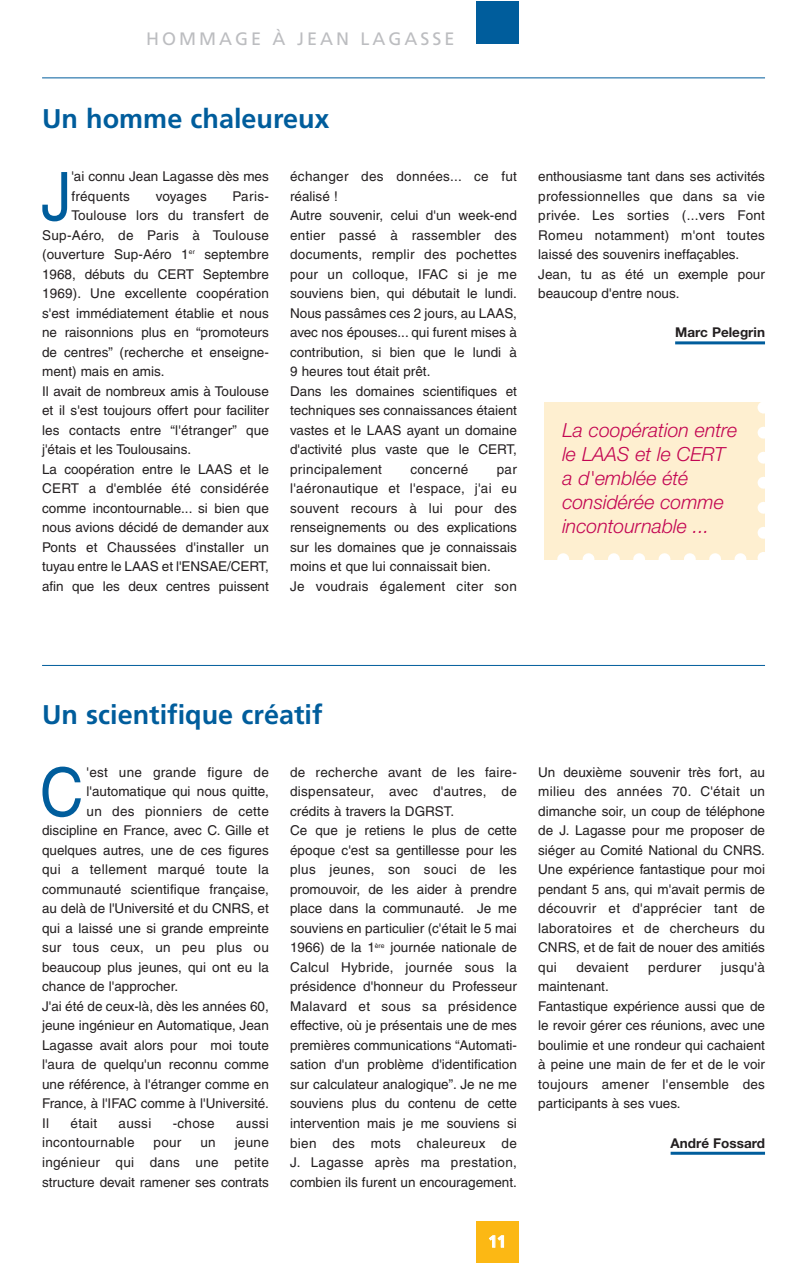
<style>
.page{position:relative;width:808px;height:1263px;background:#fff}
.page>*{position:absolute;margin:0;border:0;box-sizing:border-box;transform-origin:0 0}
.t1{font:66.9px "Helvetica";color:#005d9c;scale:.9 1}
.t2{font:700 27px "Frutiger";color:#005d9c}
.t3{font:italic 300 19.5px/24px "Helvetica Neue";color:#c30552}
.t4{font:18px "Frutiger";letter-spacing:.165em;color:#bcbdc0}
.t5{font:700 16.5px "Frutiger";color:#fff}
.t6{font:13.5px/19.5px "Helvetica";color:#231f20}
.t7{font:13.5px "Helvetica";letter-spacing:.02em;color:#231f20}
.t8{font:700 13.5px "Helvetica Neue";color:#231f20}
</style>
<div class="page">
<hr style="left:675px;top:341px;width:90px;height:3px;background:#005d9c">
<hr style="left:671px;top:1152px;width:94px;height:3px;background:#005d9c">
<div style="left:476px;top:1222px;width:42px;height:41px;background:#fcb814"></div>
<div style="left:476px;top:1px;width:42px;height:43px;background:#005d9c"></div>
<hr style="left:42px;top:78px;width:723px;height:1px;background:#005d9c">
<div style="left:545px;top:403px;width:220px;height:157px;background:#feefd0"></div>
<svg style="left:757px;top:402px;width:8px;height:137px"></svg>
<svg style="left:544px;top:552px;width:221px;height:8px"></svg>
<hr style="left:42px;top:665px;width:723px;height:1px;background:#005d9c">
<h3 class="t4" style="left:146px;top:31px;width:310px">HOMMAGE À JEAN LAGASSE</h3>
<h2 class="t2" style="left:42px;top:108px;width:289px">Un homme chaleureux</h2>
<h1 class="t1" style="left:41px;top:172px;width:35px">J</h1>
<p class="t6" style="left:71px;top:168px;width:199px">'ai connu Jean Lagasse dès mes fréquents</p>
<p class="t6" style="left:156px;top:187px;width:53px">voyages</p>
<p class="t6" style="left:232px;top:187px;width:38px">Paris-</p>
<p class="t6" style="left:71px;top:207px;width:199px">Toulouse lors du transfert de</p>
<p class="t7" style="left:42px;top:230px;width:228px">Sup-Aéro, de Paris à Toulouse</p>
<p class="t6" style="left:42px;top:246px;width:228px">(ouverture Sup-Aéro 1<sup>er</sup> septembre</p>
<p class="t6" style="left:42px;top:265px;width:228px">1968, débuts du CERT Septembre</p>
<p class="t6" style="left:42px;top:285px;width:228px">1969). Une excellente coopération</p>
<p class="t6" style="left:42px;top:304px;width:228px">s'est immédiatement établie et nous</p>
<p class="t6" style="left:42px;top:324px;width:228px">ne raisonnions plus en “promoteurs</p>
<p class="t6" style="left:42px;top:343px;width:228px">de centres” (recherche et enseigne-</p>
<p class="t6" style="left:42px;top:363px;width:124px">ment) mais en amis.</p>
<p class="t6" style="left:42px;top:382px;width:228px">Il avait de nombreux amis à Toulouse</p>
<p class="t6" style="left:42px;top:402px;width:228px">et il s'est toujours offert pour faciliter</p>
<p class="t6" style="left:42px;top:421px;width:228px">les contacts entre “l'étranger” que</p>
<p class="t6" style="left:42px;top:441px;width:150px">j'étais et les Toulousains.</p>
<p class="t6" style="left:42px;top:460px;width:228px">La coopération entre le LAAS et le</p>
<p class="t7" style="left:42px;top:483px;width:228px">CERT a d'emblée été considérée</p>
<p class="t6" style="left:42px;top:499px;width:228px">comme incontournable... si bien que</p>
<p class="t6" style="left:42px;top:519px;width:228px">nous avions décidé de demander aux</p>
<p class="t6" style="left:42px;top:538px;width:228px">Ponts et Chaussées d'installer un</p>
<p class="t6" style="left:42px;top:558px;width:228px">tuyau entre le LAAS et l'ENSAE/CERT,</p>
<p class="t6" style="left:42px;top:577px;width:228px">afin que les deux centres puissent</p>
<p class="t6" style="left:290px;top:168px;width:228px">échanger des données... ce fut réalisé !<br>Autre souvenir, celui d'un week-end entier passé à rassembler des documents, remplir des pochettes pour un colloque, IFAC si je me souviens bien, qui débutait le lundi.<br>Nous passâmes ces 2 jours, au LAAS, avec nos épouses... qui furent mises à contribution, si bien que le lundi à<br>9 heures tout était prêt.<br>Dans les domaines scientifiques et techniques ses connaissances étaient vastes et le LAAS ayant un domaine d'activité plus vaste que le CERT, principalement</p>
<p class="t7" style="left:410px;top:464px;width:59px">concerné</p>
<p class="t6" style="left:290px;top:460px;width:228px;text-indent:207px">par l'aéronautique et l'espace, j'ai eu souvent recours à lui pour des renseignements ou des explications sur les domaines que je connaissais moins et que lui connaissait bien.<br>Je voudrais également citer son</p>
<p class="t6" style="left:538px;top:168px;width:228px">enthousiasme tant dans ses activités professionnelles que dans sa vie privée. Les sorties (...vers Font<br>Romeu notamment) m'ont toutes laissé des souvenirs ineffaçables.<br>Jean, tu as été un exemple pour beaucoup d'entre nous.</p>
<p class="t8" style="left:675px;top:327px;width:91px">Marc Pelegrin</p>
<h3 class="t3" style="left:562px;top:420px;width:176px">La coopération entre le LAAS et le CERT a d'emblée été considérée comme incontournable ...</h3>
<h2 class="t2" style="left:42px;top:703px;width:282px">Un scientifique créatif</h2>
<h1 class="t1" style="left:40px;top:768px;width:50px">C</h1>
<p class="t7" style="left:87px;top:767px;width:184px">'est une grande figure de</p>
<p class="t6" style="left:87px;top:783px;width:184px">l'automatique qui nous quitte,</p>
<p class="t7" style="left:87px;top:806px;width:184px">un des pionniers de cette</p>
<p class="t6" style="left:42px;top:822px;width:228px">discipline en France, avec C. Gille et</p>
<p class="t6" style="left:42px;top:842px;width:228px">quelques autres, une de ces figures</p>
<p class="t7" style="left:42px;top:865px;width:228px">qui a tellement marqué toute la</p>
<p class="t6" style="left:42px;top:881px;width:228px">communauté scientifique française,</p>
<p class="t6" style="left:42px;top:900px;width:228px">au delà de l'Université et du CNRS, et</p>
<p class="t6" style="left:42px;top:920px;width:228px">qui a laissé une si grande empreinte</p>
<p class="t7" style="left:42px;top:943px;width:228px">sur tous ceux, un peu plus ou</p>
<p class="t6" style="left:42px;top:959px;width:228px">beaucoup plus jeunes, qui ont eu la</p>
<p class="t6" style="left:42px;top:978px;width:138px">chance de l'approcher.</p>
<p class="t6" style="left:42px;top:998px;width:228px">J'ai été de ceux-là, dès les années 60,</p>
<p class="t6" style="left:42px;top:1017px;width:228px">jeune ingénieur en Automatique, Jean</p>
<p class="t6" style="left:42px;top:1037px;width:228px">Lagasse avait alors pour moi toute</p>
<p class="t6" style="left:42px;top:1056px;width:228px">l'aura de quelqu'un reconnu comme</p>
<p class="t6" style="left:42px;top:1076px;width:228px">une référence, à l'étranger comme en</p>
<p class="t6" style="left:42px;top:1095px;width:228px">France, à l'IFAC comme à l'Université.</p>
<p class="t6" style="left:42px;top:1115px;width:9px">Il</p>
<p class="t6" style="left:71px;top:1115px;width:28px">était</p>
<p class="t6" style="left:119px;top:1115px;width:34px">aussi</p>
<p class="t6" style="left:173px;top:1115px;width:44px">-chose</p>
<p class="t6" style="left:236px;top:1115px;width:34px">aussi</p>
<p class="t7" style="left:42px;top:1138px;width:94px">incontournable</p>
<p class="t6" style="left:154px;top:1134px;width:29px">pour</p>
<p class="t6" style="left:200px;top:1134px;width:17px">un</p>
<p class="t6" style="left:42px;top:1134px;width:228px;text-align:justify;text-indent:193px">jeune ingénieur qui dans une petite structure devait ramener ses contrats</p>
<p class="t6" style="left:290px;top:764px;width:228px">de recherche avant de les faire&shy;dispensateur, avec d'autres, de crédits à travers la DGRST.<br>Ce que je retiens le plus de cette époque c'est sa gentillesse pour les plus jeunes, son souci de les promouvoir, de les aider à prendre place dans la communauté. Je me souviens en particulier (c'était le 5 mai 1966) de la 1<sup>ère</sup> journée nationale de Calcul Hybride, journée sous la présidence d'honneur du Professeur Malavard et sous sa présidence effective, où je présentais une de mes premières communications “Automati&shy;sation d'un problème d'identification sur calculateur analogique”. Je ne me souviens plus du contenu de cette intervention mais je me souviens si bien des mots chaleureux de J. Lagasse après ma prestation, combien ils furent un encouragement.</p>
<p class="t6" style="left:538px;top:764px;width:228px;text-align:justify">Un deuxième souvenir très fort, au milieu des années 70. C'était un dimanche soir, un coup de téléphone de J. Lagasse pour me proposer de siéger au Comité National du CNRS.<br>Une expérience fantastique pour moi pendant 5 ans, qui m'avait permis de découvrir et d'apprécier tant de laboratoires et de chercheurs du CNRS, et de fait de nouer des amitiés qui</p>
<p class="t7" style="left:576px;top:962px;width:54px">devaient</p>
<p class="t7" style="left:648px;top:962px;width:55px">perdurer</p>
<p class="t6" style="left:721px;top:959px;width:46px">jusqu'à</p>
<p class="t6" style="left:538px;top:978px;width:228px">maintenant.<br>Fantastique expérience aussi que de le revoir gérer ces réunions, avec une boulimie et une rondeur qui cachaient à peine une main de fer et de le voir toujours amener l'ensemble des participants à ses vues.</p>
<p class="t8" style="left:671px;top:1138px;width:96px">André Fossard</p>
<p class="t5" style="left:488px;top:1235px;width:19px">11</p>
</div>
